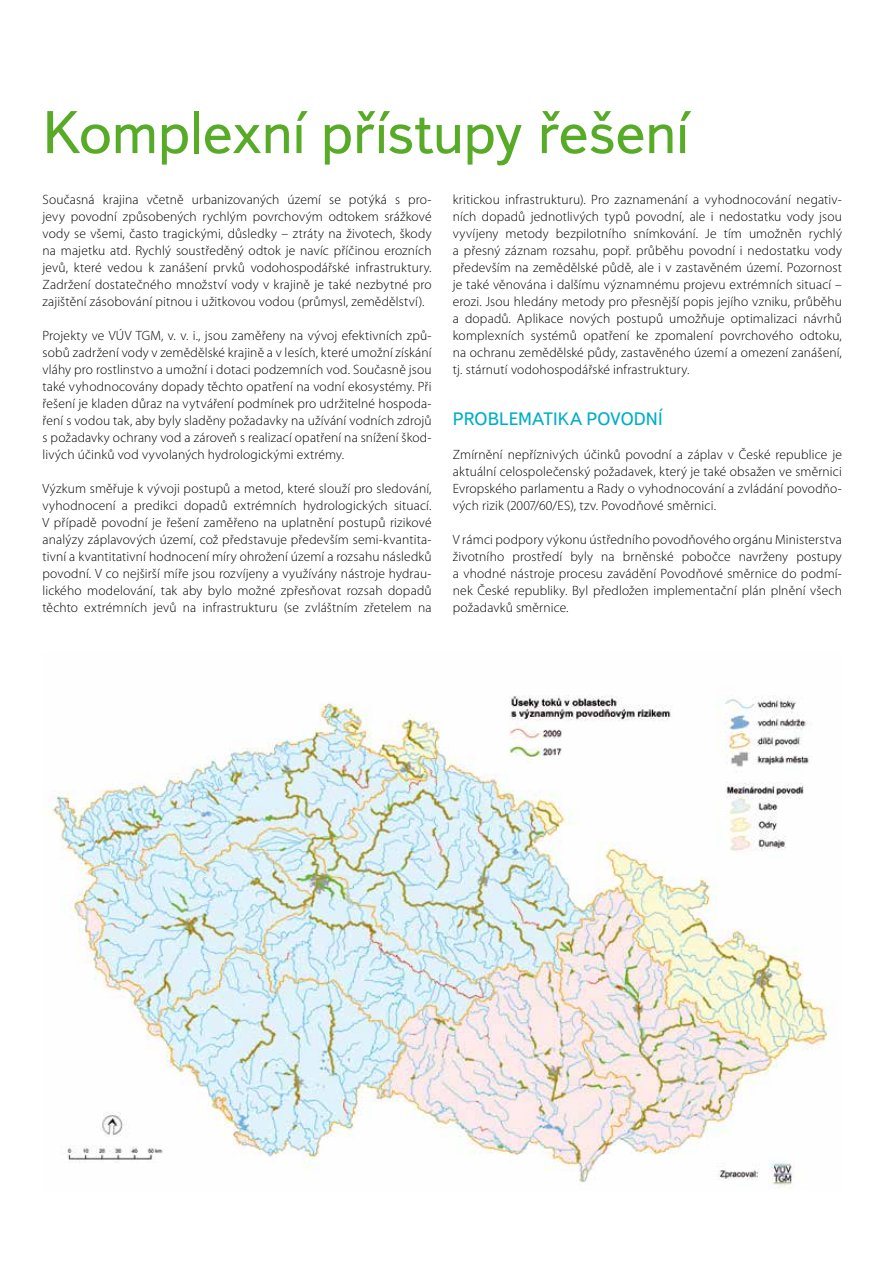
<style>
.page{position:relative;width:893px;height:1263px;background:#fff}
.page>*{position:absolute;margin:0;border:0;box-sizing:border-box;transform-origin:0 0}
.t1{font:60px "Textbook New";letter-spacing:-.005em;color:#57ab27}
.t2{font:18px "Textbook New";letter-spacing:.005em;color:#00aec7}
.t3{font:300 13.5px/17px "Myriad Pro";letter-spacing:.01em;color:#000;text-align:justify}
</style>
<div class="page">
<img style="left:51px;top:695px;width:778px;height:494px">
<h1 class="t1" style="left:43px;top:96px;width:648px">Komplexní přístupy řešení</h1>
<p class="t3" style="left:43px;top:191px;width:391px">Současná krajina včetně urbanizovaných území se potýká s pro&shy;jevy povodní způsobených rychlým povrchovým odtokem srážkové vody se všemi, často tragickými, důsledky – ztráty na životech, škody na majetku atd. Rychlý soustředěný odtok je navíc příčinou erozních jevů, které vedou k zanášení prvků vodohospodářské infrastruktury.<br>Zadržení dostatečného množství vody v krajině je také nezbytné pro zajištění zásobování pitnou i užitkovou vodou (průmysl, zemědělství).</p>
<p class="t3" style="left:43px;top:327px;width:391px">Projekty ve VÚV TGM, v. v. i., jsou zaměřeny na vývoj efektivních způ&shy;sobů zadržení vody v zemědělské krajině a v lesích, které umožní získání vláhy pro rostlinstvo a umožní i dotaci podzemních vod. Současně jsou také vyhodnocovány dopady těchto opatření na vodní ekosystémy. Při řešení je kladen důraz na vytváření podmínek pro udržitelné hospoda&shy;ření s vodou tak, aby byly sladěny požadavky na užívání vodních zdrojů s požadavky ochrany vod a zároveň s realizací opatření na snížení škod&shy;livých účinků vod vyvolaných hydrologickými extrémy.</p>
<p class="t3" style="left:43px;top:480px;width:391px">Výzkum směřuje k vývoji postupů a metod, které slouží pro sledování, vyhodnocení a predikci dopadů extrémních hydrologických situací.<br>V případě povodní je řešení zaměřeno na uplatnění postupů rizikové analýzy záplavových území, což představuje především semi-kvantita&shy;tivní a kvantitativní hodnocení míry ohrožení území a rozsahu následků povodní. V co nejširší míře jsou rozvíjeny a využívány nástroje hydrau&shy;lického modelování, tak aby bylo možné zpřesňovat rozsah dopadů těchto extrémních jevů na infrastrukturu (se zvláštním zřetelem na</p>
<p class="t3" style="left:453px;top:191px;width:391px">kritickou infrastrukturu). Pro zaznamenání a vyhodnocování negativ&shy;ních dopadů jednotlivých typů povodní, ale i nedostatku vody jsou vyvíjeny metody bezpilotního snímkování. Je tím umožněn rychlý a přesný záznam rozsahu, popř. průběhu povodní i nedostatku vody především na zemědělské půdě, ale i v zastavěném území. Pozornost je také věnována i dalšímu významnému projevu extrémních situací – erozi. Jsou hledány metody pro přesnější popis jejího vzniku, průběhu a dopadů. Aplikace nových postupů umožňuje optimalizaci návrhů komplexních systémů opatření ke zpomalení povrchového odtoku, na ochranu zemědělské půdy, zastavěného území a omezení zanášení, tj. stárnutí vodohospodářské infrastruktury.</p>
<h2 class="t2" style="left:453px;top:408px;width:211px">PROBLEMATIKA POVODNÍ</h2>
<p class="t3" style="left:453px;top:446px;width:391px">Zmírnění nepříznivých účinků povodní a záplav v České republice je aktuální celospolečenský požadavek, který je také obsažen ve směrnici Evropského parlamentu a Rady o vyhodnocování a zvládání povodňo&shy;vých rizik (2007/60/ES), tzv. Povodňové směrnici.</p>
<p class="t3" style="left:453px;top:531px;width:391px">V rámci podpory výkonu ústředního povodňového orgánu Ministerstva životního prostředí byly na brněnské pobočce navrženy postupy a vhodné nástroje procesu zavádění Povodňové směrnice do podmí&shy;nek České republiky. Byl předložen implementační plán plnění všech požadavků směrnice.</p>
</div>
